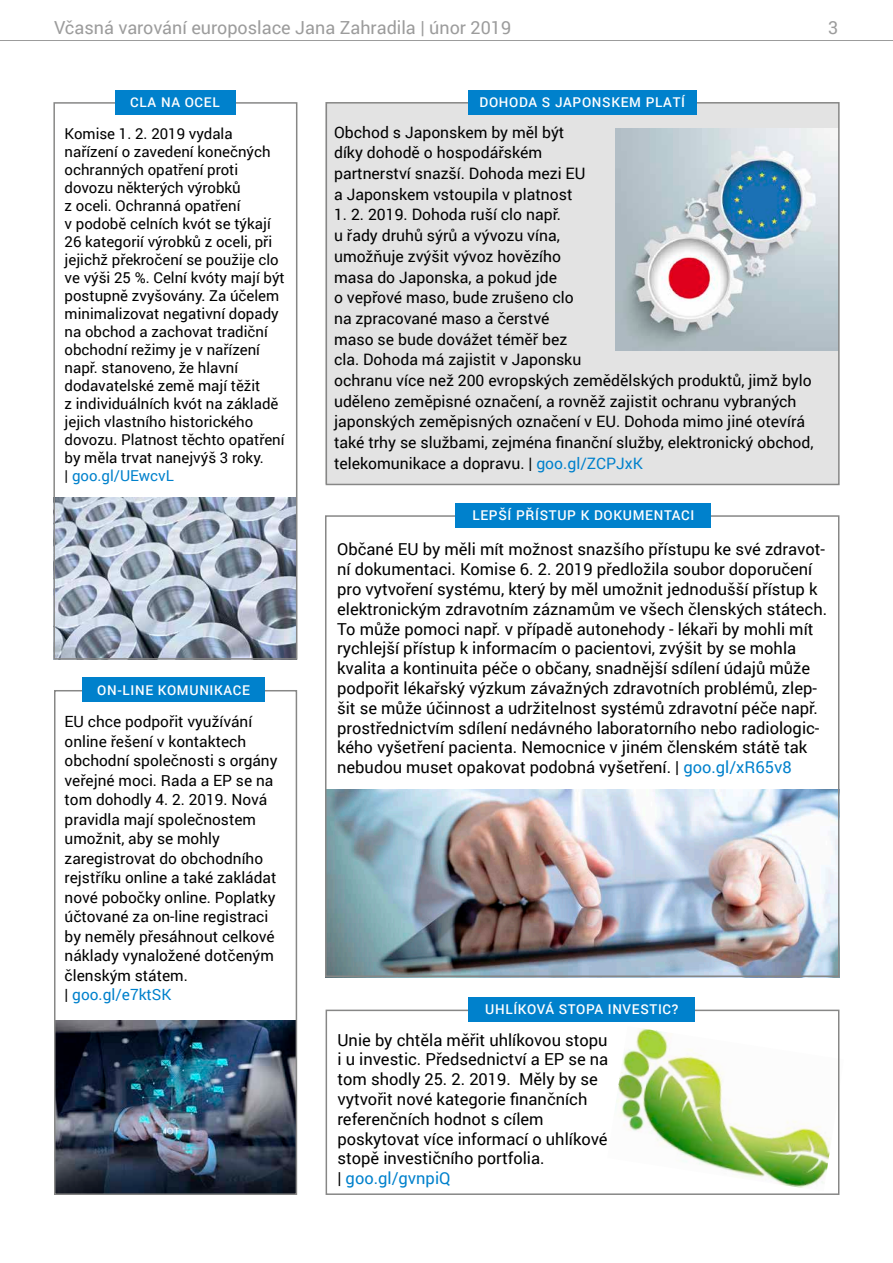
<style>
.page{position:relative;width:893px;height:1263px;background:#fff}
.page>*{position:absolute;margin:0;border:0;box-sizing:border-box;transform-origin:0 0}
.t1{font:18px "Roboto";color:#9c9c9c}
.t2{font:16.5px/19.8px "Roboto";color:#000}
.t3{font:15.75px/20.7px "Roboto";color:#000}
.t4{font:15.45px/19.5px "Roboto";color:#000}
.t5{font:15px/18px "Roboto";color:#000}
.Název_rubriky{font:500 13.5px "Roboto";letter-spacing:.05em;color:#fff}
.Název_rubriky-2{font:500 13.35px "Roboto";letter-spacing:.05em;color:#fff}
.s1{color:#0081cc}
</style>
<div class="page">
<hr style="left:0;top:40px;width:893px;height:1px;background:#9c9c9c">
<img style="left:615px;top:1026px;width:225px;height:165px">
<div style="left:325px;top:102px;width:514px;height:382px;background:#e3e3e3"></div>
<img style="left:616px;top:129px;width:221px;height:222px">
<div style="left:326px;top:102px;width:514px;height:383px;border:2px solid #878786"></div>
<div style="left:468px;top:90px;width:228px;height:25px;background:#0081cc"></div>
<img style="left:56px;top:498px;width:238px;height:159px">
<img style="left:328px;top:789px;width:508px;height:185px">
<img style="left:57px;top:1020px;width:237px;height:172px">
<div style="left:326px;top:1009px;width:513px;height:186px;border:2px solid #878786"></div>
<div style="left:468px;top:997px;width:227px;height:25px;background:#0081cc"></div>
<div style="left:53px;top:102px;width:244px;height:558px;border:2px solid #878786"></div>
<div style="left:115px;top:90px;width:120px;height:24px;background:#0081cc"></div>
<div style="left:54px;top:690px;width:243px;height:505px;border:2px solid #878786"></div>
<div style="left:83px;top:677px;width:182px;height:25px;background:#0081cc"></div>
<div style="left:325px;top:515px;width:514px;height:462px;border:2px solid #878786"></div>
<div style="left:456px;top:503px;width:255px;height:25px;background:#0081cc"></div>
<p class="t1" style="left:54px;top:15px;width:459px">Včasná varování europoslace Jana Zahradila | únor 2019</p>
<p class="t1" style="left:828px;top:15px;width:12px">3</p>
<p class="Název_rubriky-2" style="left:130px;top:93px;width:91px">CLA NA OCEL</p>
<p class="Název_rubriky" style="left:479px;top:93px;width:207px">DOHODA S JAPONSKEM PLATÍ</p>
<p class="t5" style="left:65px;top:124px;width:222px">Komise 1. 2. 2019 vydala nařízení o zavedení konečných ochranných opatření proti dovozu některých výrobků<br>z oceli. Ochranná opatření<br>v podobě celních kvót se týkají<br>26 kategorií výrobků z oceli, při jejichž překročení se použije clo ve výši 25 %. Celní kvóty mají být postupně zvyšovány. Za účelem minimalizovat negativní dopady na obchod a zachovat tradiční obchodní režimy je v nařízení např. stanoveno, že hlavní dodavatelské země mají těžit<br>z individuálních kvót na základě jejich vlastního historického dovozu. Platnost těchto opatření by měla trvat nanejvýš 3 roky.<br>| <span class="s1">goo.gl/UEwcvL</span></p>
<p class="t3" style="left:334px;top:121px;width:253px">Obchod s Japonskem by měl být díky dohodě o hospodářském partnerství snazší. Dohoda mezi EU a Japonskem vstoupila v platnost</p>
<p class="t3" style="left:334px;top:204px;width:481px">1. 2. 2019. Dohoda ruší clo např.<br>u řady druhů sýrů a vývozu vína,<br>umožňuje zvýšit vývoz hovězího<br>masa do Japonska, a pokud jde<br>o vepřové maso, bude zrušeno clo<br>na zpracované maso a čerstvé<br>maso se bude dovážet téměř bez<br>cla. Dohoda má zajistit v Japonsku<br>ochranu více než 200 evropských zemědělských produktů, jimž bylo uděleno zeměpisné označení, a rovněž zajistit ochranu vybraných japonských zeměpisných označení v EU. Dohoda mimo jiné otevírá také trhy se službami, zejména finanční služby, elektronický obchod, telekomunikace a dopravu. | <span class="s1">goo.gl/ZCPJxK</span></p>
<p class="Název_rubriky" style="left:97px;top:680px;width:154px">ON-LINE KOMUNIKACE</p>
<p class="t4" style="left:65px;top:712px;width:214px">EU chce podpořit využívání online řešení v kontaktech obchodní společnosti s orgány veřejné moci. Rada a EP se na tom dohodly 4. 2. 2019. Nová pravidla mají společnostem umožnit, aby se mohly zaregistrovat do obchodního rejstříku online a také zakládat nové pobočky online. Poplatky účtované za on-line registraci by neměly přesáhnout celkové náklady vynaložené dotčeným členským státem.<br>| <span class="s1">goo.gl/e7ktSK</span></p>
<p class="Název_rubriky" style="left:472px;top:506px;width:223px">LEPŠÍ PŘÍSTUP K DOKUMENTACI</p>
<p class="t2" style="left:337px;top:539px;width:491px">Občané EU by měli mít možnost snazšího přístupu ke své zdravot&shy;ní dokumentaci. Komise 6. 2. 2019 předložila soubor doporučení pro vytvoření systému, který by měl umožnit jednodušší přístup k elektronickým zdravotním záznamům ve všech členských státech.<br>To může pomoci např. v případě autonehody - lékaři by mohli mít rychlejší přístup k informacím o pacientovi, zvýšit by se mohla kvalita a kontinuita péče o občany, snadnější sdílení údajů může podpořit lékařský výzkum závažných zdravotních problémů, zlep&shy;šit se může účinnost a udržitelnost systémů zdravotní péče např. prostřednictvím sdílení nedávného laboratorního nebo radiologic&shy;kého vyšetření pacienta. Nemocnice v jiném členském státě tak nebudou muset opakovat podobná vyšetření. | <span class="s1">goo.gl/xR65v8</span></p>
<p class="Název_rubriky" style="left:485px;top:1000px;width:195px">UHLÍKOVÁ STOPA INVESTIC?</p>
<p class="t2" style="left:337px;top:1029px;width:272px">Unie by chtěla měřit uhlíkovou stopu i u investic. Předsednictví a EP se na tom shodly 25. 2. 2019. Měly by se vytvořit nové kategorie finančních referenčních hodnot s cílem poskytovat více informací o uhlíkové stopě investičního portfolia.<br>| <span class="s1">goo.gl/gvnpiQ</span></p>
</div>
